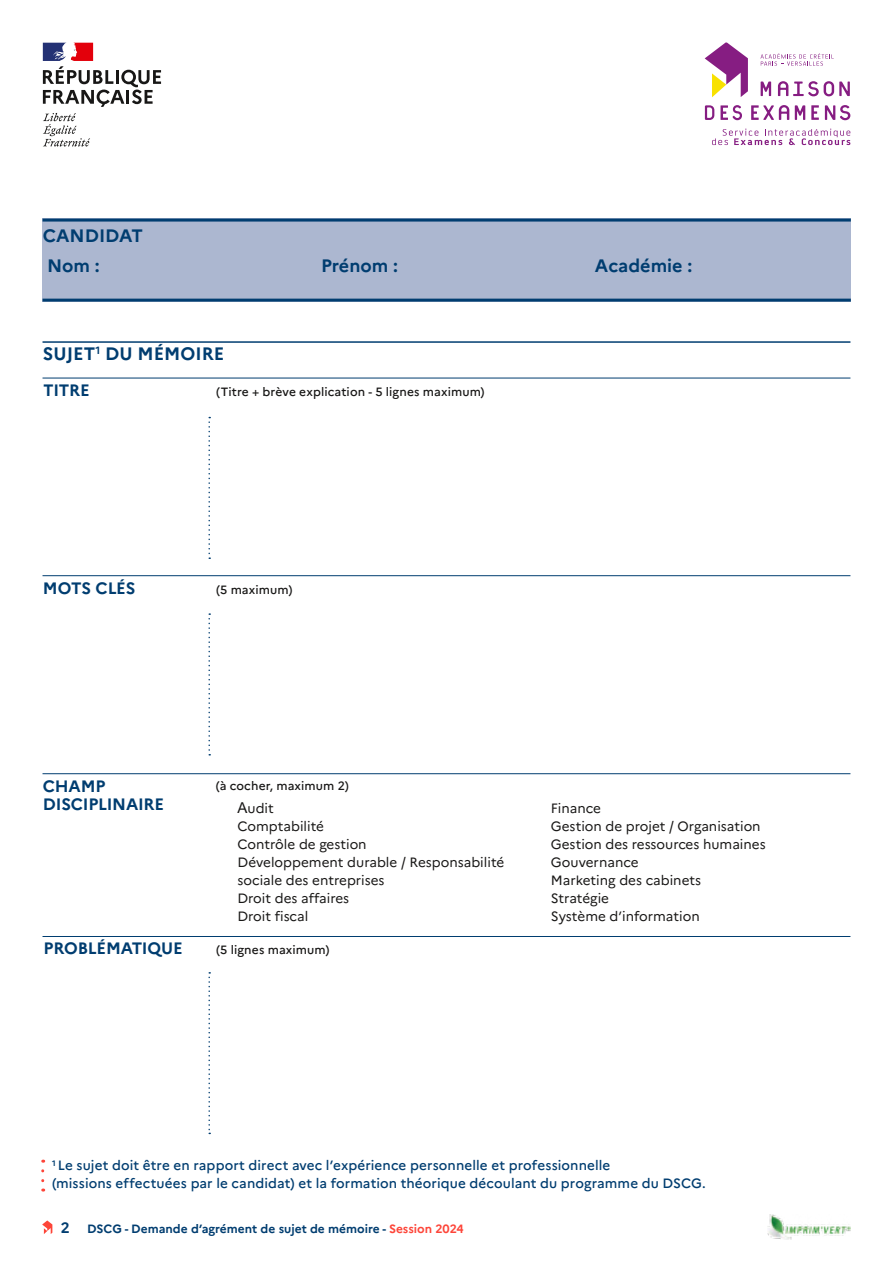
<style>
.page{position:relative;width:893px;height:1263px;background:#fff}
.page>*{position:absolute;margin:0;border:0;box-sizing:border-box;transform-origin:0 0}
.t1{font:700 18px/29.5px "Marianne";color:#003d70}
.t2{font:700 16.5px/18px "Marianne";letter-spacing:-.01em;color:#003d70}
.t3{font:13.5px/18px "Marianne";color:#181716}
.t4{font:500 13.5px/18px "Marianne";letter-spacing:.005em;color:#003d70}
.t5{font:500 12px "Marianne";letter-spacing:.01em;color:#181716}
.t6{font:700 12px "Marianne";color:#003d70}
.s1{font-family:"Arial";font-size:15px}
.s2{font-size:15px}
.s3{color:#fd4539}
</style>
<div class="page">
<div style="left:43px;top:219px;width:808px;height:83px;background:#acb7d0"></div>
<hr style="left:43px;top:378px;width:807px;height:1px;background:#003d70">
<hr style="left:43px;top:341px;width:807px;height:2px;background:#003d70">
<hr style="left:43px;top:575px;width:807px;height:1px;background:#003d70">
<hr style="left:43px;top:773px;width:807px;height:1px;background:#003d70">
<hr style="left:43px;top:936px;width:807px;height:1px;background:#003d70">
<svg style="left:41px;top:1171px;width:3px;height:20px"></svg>
<svg style="left:208px;top:417px;width:2px;height:142px"></svg>
<svg style="left:208px;top:613px;width:2px;height:142px"></svg>
<svg style="left:208px;top:972px;width:2px;height:162px"></svg>
<hr style="left:43px;top:219px;width:808px;height:3px;background:#003d70">
<hr style="left:43px;top:299px;width:808px;height:3px;background:#003d70">
<svg style="left:42px;top:1220px;width:10px;height:14px"></svg>
<svg style="left:43px;top:113px;width:47px;height:33px"></svg>
<svg style="left:43px;top:43px;width:118px;height:64px"></svg>
<svg style="left:712px;top:129px;width:138px;height:16px"></svg>
<svg style="left:761px;top:82px;width:10px;height:14px"></svg>
<svg style="left:778px;top:81px;width:72px;height:15px"></svg>
<svg style="left:795px;top:105px;width:10px;height:15px"></svg>
<svg style="left:825px;top:105px;width:25px;height:15px"></svg>
<svg style="left:751px;top:105px;width:38px;height:15px"></svg>
<svg style="left:811px;top:105px;width:8px;height:15px"></svg>
<svg style="left:705px;top:105px;width:9px;height:15px"></svg>
<svg style="left:720px;top:105px;width:22px;height:15px"></svg>
<svg style="left:705px;top:43px;width:43px;height:54px"></svg>
<svg style="left:760px;top:53px;width:74px;height:13px"></svg>
<img style="left:767px;top:1214px;width:83px;height:25px">
<h1 class="t1" style="left:43px;top:221px;width:102px">CANDIDAT<br>Nom :</h1>
<h1 class="t1" style="left:43px;top:339px;width:183px">SUJET<sup>1</sup> DU MÉMOIRE</h1>
<h1 class="t1" style="left:321px;top:250px;width:79px">Prénom :</h1>
<h1 class="t1" style="left:595px;top:250px;width:99px">Académie :</h1>
<p class="t2" style="left:43px;top:381px;width:48px">TITRE</p>
<p class="t5" style="left:216px;top:384px;width:270px">(Titre + brève explication - 5 lignes maximum)</p>
<p class="t2" style="left:43px;top:579px;width:94px">MOTS CLÉS</p>
<p class="t5" style="left:216px;top:582px;width:78px">(5 maximum)</p>
<p class="t2" style="left:43px;top:777px;width:123px">CHAMP<br>DISCIPLINAIRE</p>
<p class="t2" style="left:44px;top:939px;width:141px">PROBLÉMATIQUE</p>
<p class="t5" style="left:216px;top:778px;width:134px">(à cocher, maximum 2)</p>
<p class="t3" style="left:237px;top:799px;width:268px"><span class="s1">A</span>udit<br>Comptabilité<br>Contrôle de gestion<br>Développement durable / Responsabilité sociale des entreprises<br>Droit des affaires<br>Droit fiscal</p>
<p class="t3" style="left:551px;top:799px;width:216px">Finance<br>Gestion de projet / Organisation<br>Gestion des ressources humaines<br>Gouvernance<br>Marketing des cabinets<br>Stratégie<br>Système d’information</p>
<p class="t5" style="left:216px;top:943px;width:115px">(5 lignes maximum)</p>
<p class="t4" style="left:52px;top:1156px;width:655px"><sup>1</sup> Le sujet doit être en rapport direct avec l’expérience personnelle et professionnelle<br>(missions effectuées par le candidat) et la formation théorique découlant du programme du DSCG.</p>
<p class="t6" style="left:61px;top:1222px;width:404px"><span class="s2">2</span> DSCG - Demande d’agrément de sujet de mémoire - <span class="s3">Session 2024</span></p>
</div>
